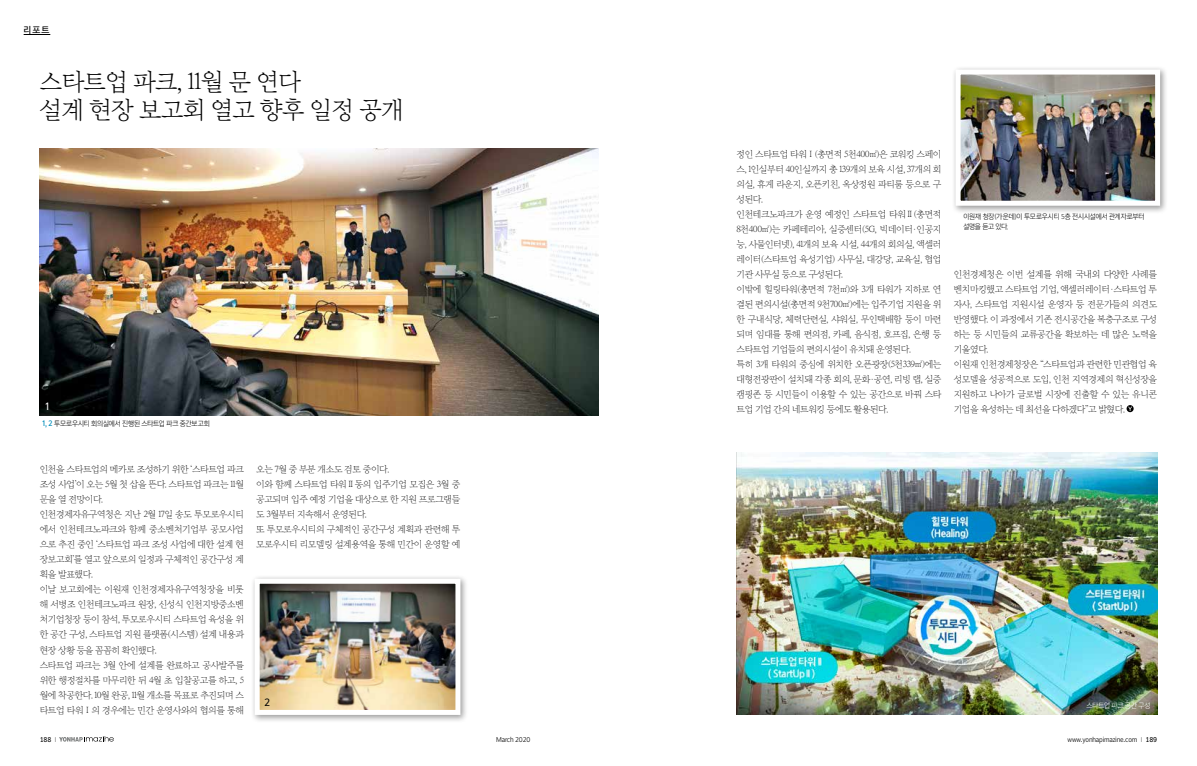
<style>
.page{position:relative;width:1197px;height:766px;background:#fff}
.page>*{position:absolute;margin:0;border:0;box-sizing:border-box;transform-origin:0 0}
.t1{font:24px/28px "Yoon Myungjo Pro 720";letter-spacing:-.03em;color:#000}
.t2{font:9.5px "Yoon Gothic Pro 760";color:#fff}
.t3{font:9.5px "Yoon Gothic Pro 760";color:#000}
.t4{font:9.2px/15px "Yoon Myungjo Pro 710";letter-spacing:-.05em;color:#000}
.t5{font:8.5px "Yoon Gothic Pro 760";color:#000}
.t6{font:7px/9.5px "Yoon Gothic Pro 730";letter-spacing:-.025em;color:#000;scale:.96 1}
.t7{font:500 7px "Arita Heiti";letter-spacing:-.025em;color:#000}
.t8{font:7px "Yoon Gothic Pro 730";letter-spacing:-.015em;color:#fff;scale:.96 1}
.t9{font:700 7px "Arita Heiti";color:#000}
.s1{font-family:"Yoon Gothic Pro 770";color:#008dba}
.s2{font-weight:300}
.s3{font-weight:700}
</style>
<div class="page">
<svg style="left:59px;top:736px;width:55px;height:5px"></svg>
<svg style="left:24px;top:34px;width:26px;height:1px"></svg>
<img style="left:40px;top:148px;width:558px;height:267px">
<div style="left:251px;top:574px;width:217px;height:149px;background:#000;opacity:.4"></div>
<img style="left:261px;top:584px;width:193px;height:124px">
<div style="left:255px;top:578px;width:205px;height:136px;border:5px solid #fff"></div>
<div style="left:951px;top:66px;width:216px;height:148px;background:#000;opacity:.4"></div>
<img style="left:961px;top:76px;width:192px;height:124px">
<div style="left:955px;top:70px;width:204px;height:136px;border:5px solid #fff"></div>
<img style="left:736px;top:452px;width:421px;height:262px">
<svg style="left:1126px;top:405px;width:7px;height:7px"></svg>
<svg style="left:1127px;top:406px;width:4px;height:5px"></svg>
<p class="t5" style="left:24px;top:24px;width:27px">리포트</p>
<h1 class="t1" style="left:40px;top:67px;width:366px">스타트업 파크, 11월 문 연다<br>설계 현장 보고회 열고 향후 일정 공개</h1>
<p class="t2" style="left:45px;top:399px;width:5px">1</p>
<p class="t6" style="left:43px;top:418px;width:176px"><span class="s1">1, 2</span> 투모로우시티 회의실에서 진행된 스타트업 파크 중간보고회</p>
<p class="t4" style="left:40px;top:461px;width:206px">인천을 스타트업의 메카로 조성하기 위한 ‘스타트업 파크 조성 사업’이 오는 5월 첫 삽을 뜬다. 스타트업 파크는 11월 문을 열 전망이다.<br>인천경제자유구역청은 지난 2월 17일 송도 투모로우시티 에서 인천테크노파크와 함께 중소벤처기업부 공모사업 으로 추진 중인 ‘스타트업 파크 조성 사업에 대한 설계 현 장보고회’를 열고 앞으로의 일정과 구체적인 공간구성 계 획을 발표했다.<br>이날 보고회에는 이원재 인천경제자유구역청장을 비롯 해 서병조 인천테크노파크 원장, 신성식 인천지방중소벤 처기업청장 등이 참석, 투모로우시티 스타트업 육성을 위 한 공간 구성, 스타트업 지원 플랫폼(시스템) 설계 내용과 현장 상황 등을 꼼꼼히 확인했다.<br>스타트업 파크는 3월 안에 설계를 완료하고 공사발주를 위한 행정절차를 마무리한 뒤 4월 초 입찰공고를 하고, 5 월에 착공한다. 10월 완공, 11월 개소를 목표로 추진되며 스 타트업 타워Ⅰ의 경우에는 민간 운영사와의 협의를 통해</p>
<p class="t4" style="left:256px;top:461px;width:206px">오는 7월 중 부분 개소도 검토 중이다.<br>이와 함께 스타트업 타워Ⅱ동의 입주기업 모집은 3월 중 공고되며 입주 예정 기업을 대상으로 한 지원 프로그램들 도 3월부터 지속해서 운영된다.<br>또 투모로우시티의 구체적인 공간구성 계획과 관련해 투 모로우시티 리모델링 설계용역을 통해 민간이 운영할 예</p>
<p class="t3" style="left:264px;top:695px;width:7px">2</p>
<p class="t4" style="left:736px;top:146px;width:206px">정인 스타트업 타워Ⅰ(총면적 5천400㎡)은 코워킹 스페이 스, 1인실부터 40인실까지 총 139개의 보육 시설, 37개의 회 의실, 휴게 라운지, 오픈키친, 옥상정원 파티룸 등으로 구 성된다.<br>인천테크노파크가 운영 예정인 스타트업 타워Ⅱ(총면적<br>8천400㎡)는 카페테리아, 실증센터(5G, 빅데이터·인공지 능, 사물인터넷), 41개의 보육 시설, 44개의 회의실, 액셀러 레이터(스타트업 육성기업) 사무실, 대강당, 교육실, 협업 기관 사무실 등으로 구성된다.<br>이밖에 힐링타워(총면적 7천㎡)와 3개 타워가 지하로 연 결된 편의시설(총면적 9천700㎡)에는 입주기업 지원을 위 한 구내식당, 체력단련실, 샤워실, 무인택배함 등이 마련 되며 임대를 통해 편의점, 카페, 음식점, 호프집, 은행 등 스타트업 기업들의 편의시설이 유치돼 운영된다.<br>특히 3개 타워의 중심에 위치한 오픈광장(5천339㎡)에는 대형전광판이 설치돼 각종 회의, 문화·공연, 리빙 랩, 실증 캠핑존 등 시민들이 이용할 수 있는 공간으로 바꿔 스타 트업 기업 간의 네트워킹 등에도 활용된다.</p>
<p class="t6" style="left:963px;top:212px;width:190px">이원재 청장(가운데)이 투모로우시티 5층 전시시설에서 관계자로부터 설명을 듣고 있다.</p>
<p class="t4" style="left:953px;top:266px;width:205px">인천경제청은 이번 설계를 위해 국내외 다양한 사례를 벤치마킹했고 스타트업 기업, 액셀러레이터·스타트업 투 자사, 스타트업 지원시설 운영자 등 전문가들의 의견도 반영했다. 이 과정에서 기존 전시공간을 복층구조로 구성 하는 등 시민들의 교류공간을 확보하는 데 많은 노력을 기울였다.<br>이원재 인천경제청장은 “스타트업과 관련한 민관협업 육 성모델을 성공적으로 도입, 인천 지역경제의 혁신성장을 지원하고 나아가 글로벌 시장에 진출할 수 있는 유니콘 기업을 육성하는 데 최선을 다하겠다”고 밝혔다.</p>
<p class="t8" style="left:1086px;top:701px;width:68px">스타트업 파크 공간 구성</p>
<p class="t9" style="left:40px;top:734px;width:18px">188 <span class="s2">I</span></p>
<p class="t7" style="left:496px;top:735px;width:36px">March 2020</p>
<p class="t7" style="left:1067px;top:735px;width:91px">www.yonhapimazine.com <span class="s2">I</span> <span class="s3">189</span></p>
</div>
